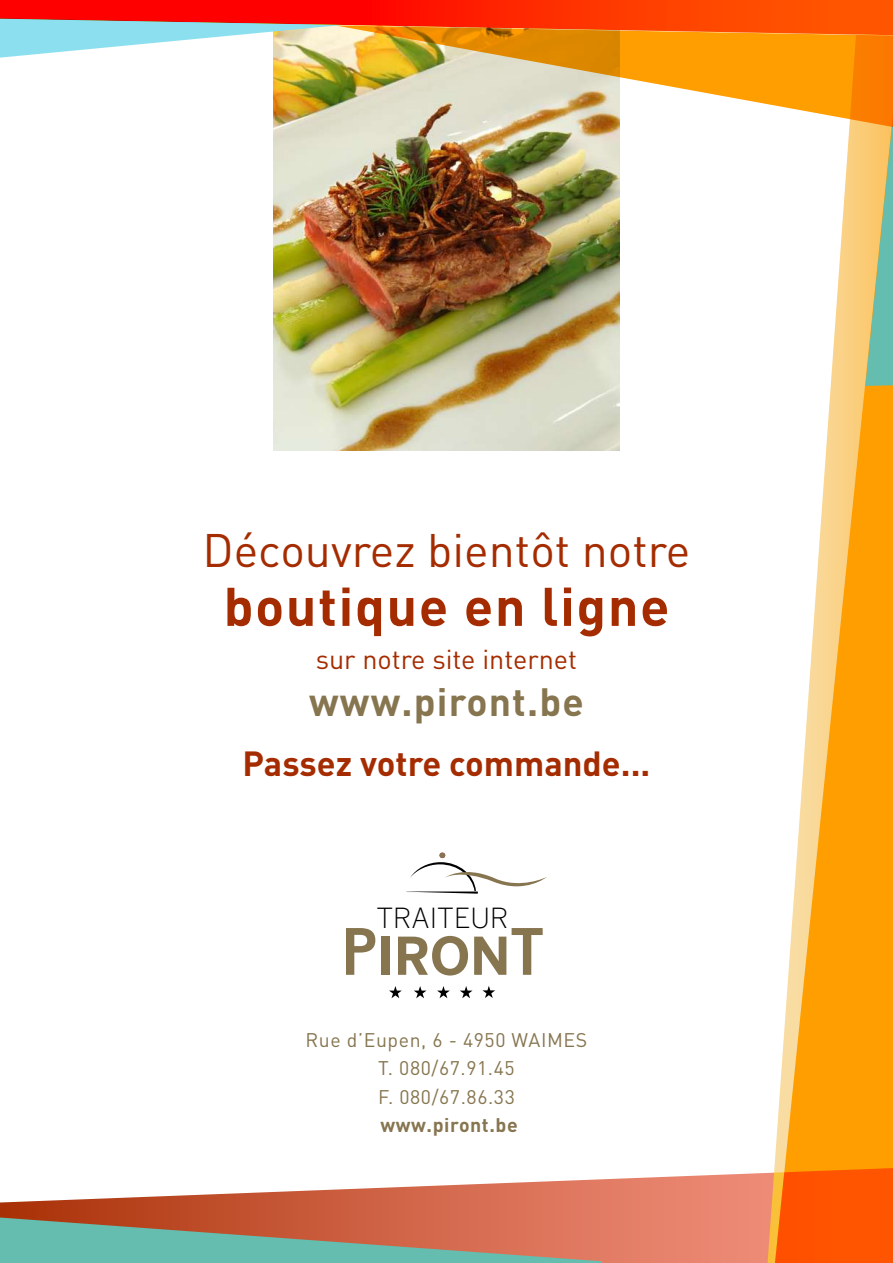
<style>
.page{position:relative;width:893px;height:1263px;background:#fff}
.page>*{position:absolute;margin:0;border:0;box-sizing:border-box;transform-origin:0 0}
.t1{font:700 53.55px "DIN";letter-spacing:.03em;color:#a52c01}
.t2{font:46.35px "DIN";color:#a52c01}
.t3{font:700 39px "DIN";letter-spacing:.03em;color:#86754f}
.t4{font:700 34.5px "DIN";color:#a52c01}
.t5{font:300 27.45px "Benton Sans";color:#000}
.t6{font:27px "DIN";color:#a52c01}
.t7{font:19.5px/28.5px "DIN";letter-spacing:.03em;color:#86754f;text-align:center}
.t8{font:700 19.5px "DIN";letter-spacing:.03em;color:#86754f}
</style>
<div class="page">
<img style="left:273px;top:58px;width:347px;height:392px">
<svg style="left:775px;top:179px;width:118px;height:985px"></svg>
<svg style="left:389px;top:986px;width:13px;height:12px"></svg>
<svg style="left:437px;top:986px;width:13px;height:12px"></svg>
<svg style="left:460px;top:986px;width:12px;height:12px"></svg>
<svg style="left:482px;top:986px;width:13px;height:12px"></svg>
<svg style="left:414px;top:986px;width:12px;height:12px"></svg>
<svg style="left:346px;top:928px;width:29px;height:47px"></svg>
<div style="left:381px;top:936px;width:9px;height:39px;background:#86754f"></div>
<svg style="left:398px;top:936px;width:70px;height:39px"></svg>
<svg style="left:474px;top:936px;width:32px;height:39px"></svg>
<svg style="left:512px;top:928px;width:31px;height:47px"></svg>
<svg style="left:406px;top:853px;width:141px;height:41px"></svg>
<svg style="left:0;top:1164px;width:893px;height:99px"></svg>
<svg style="left:865px;top:179px;width:28px;height:207px;background:#9fc093"></svg>
<img style="left:336px;top:58px;width:557px;height:121px">
<svg style="left:0;top:1217px;width:602px;height:46px;background:#98917b"></svg>
<svg style="left:0;top:0;width:893px;height:58px;background:#e9773e"></svg>
<h2 class="t2" style="left:202px;top:524px;width:490px">Découvrez bientôt notre</h2>
<h1 class="t1" style="left:224px;top:571px;width:447px">boutique en ligne</h1>
<h3 class="t6" style="left:316px;top:644px;width:263px">sur notre site internet</h3>
<h3 class="t3" style="left:309px;top:676px;width:276px">www.piront.be</h3>
<h3 class="t4" style="left:243px;top:740px;width:409px">Passez votre commande...</h3>
<h3 class="t5" style="left:376px;top:902px;width:133px">TRAITEUR</h3>
<p class="t7" style="left:306px;top:1026px;width:283px">Rue d’Eupen, 6 - 4950 WAIMES<br>T. 080/67.91.45<br>F. 080/67.86.33</p>
<p class="t8" style="left:380px;top:1112px;width:139px">www.piront.be</p>
</div>
